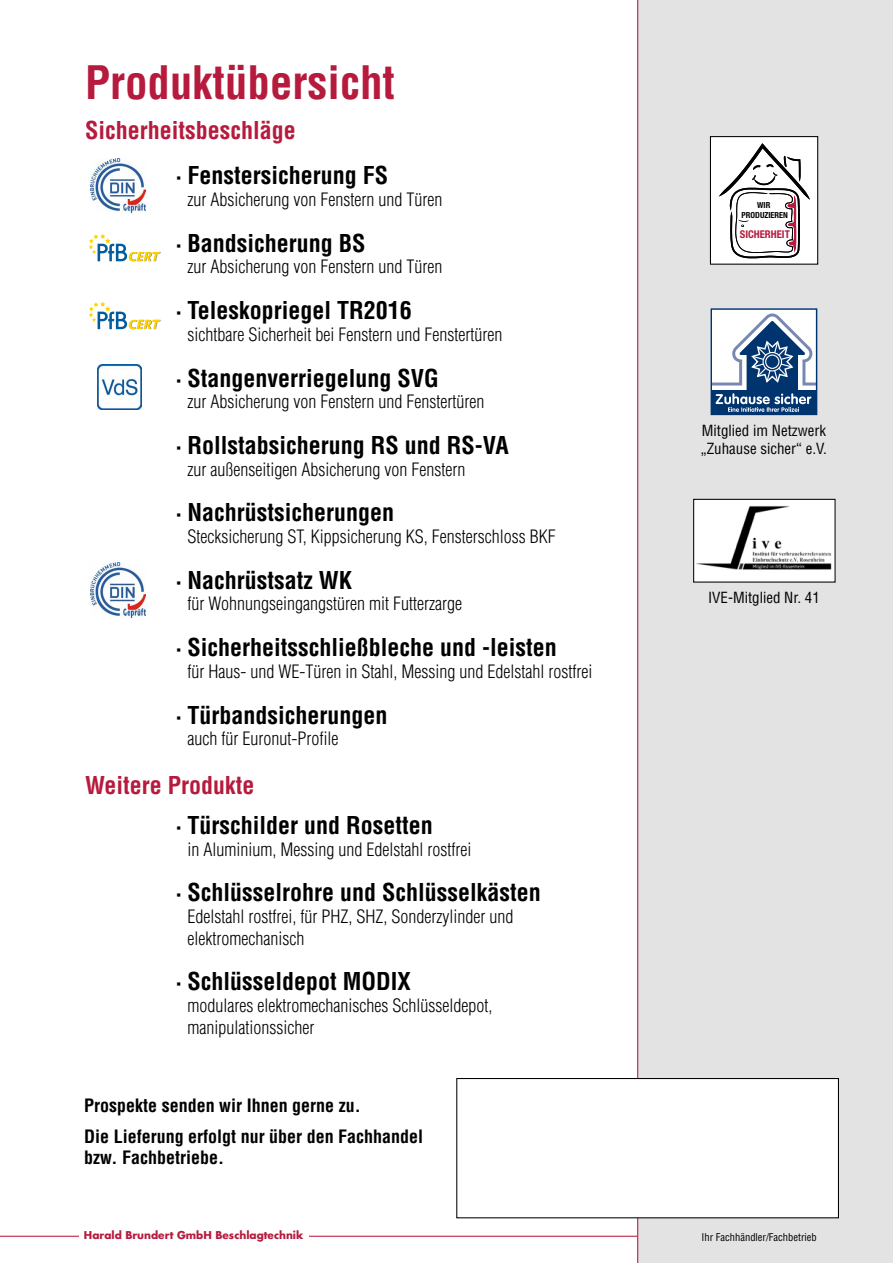
<style>
.page{position:relative;width:893px;height:1263px;background:#fff}
.page>*{position:absolute;margin:0;border:0;box-sizing:border-box;transform-origin:0 0}
.t1{font:700 condensed 45px "Helvetica";color:#b61a3d}
.t2{font:700 condensed 24px "Helvetica";color:#000}
.t3{font:700 condensed 24px "Helvetica";color:#b61a3d}
.t4{font:300 condensed 18px/21.6px "Helvetica";color:#000}
.t5{font:700 condensed 18px/30.2px "Helvetica";color:#000}
.t6{font:condensed 15px/18px "Helvetica";color:#000}
.t7{font:700 condensed 10.65px "Helvetica Neue";color:#b61a3d}
.t8{font:700 10.5px "Futura";color:#b61a3d}
.t9{font:condensed 10.5px "Helvetica";color:#000}
.t10{font:700 condensed 8.25px/10.1px "Helvetica Neue";color:#000;text-align:center}
</style>
<div class="page">
<hr style="left:0;top:1236px;width:859px;height:1px;background:#b61a3d">
<div style="left:638px;top:0;width:255px;height:1263px;background:#e3e3e3"></div>
<hr style="left:637px;top:0;width:1px;height:1263px;background:#b61a3d">
<div style="left:79px;top:1229px;width:229px;height:18px;background:#fff"></div>
<svg style="left:89px;top:234px;width:72px;height:27px"></svg>
<svg style="left:89px;top:302px;width:72px;height:27px"></svg>
<img style="left:97px;top:364px;width:45px;height:45px">
<div style="left:710px;top:308px;width:107px;height:107px;background:#fff"></div>
<div style="left:710px;top:308px;width:107px;height:107px;border:1px solid #00346f"></div>
<svg style="left:711px;top:313px;width:106px;height:101px"></svg>
<div style="left:710px;top:137px;width:108px;height:127px;background:#fff"></div>
<svg style="left:719px;top:143px;width:91px;height:115px"></svg>
<div style="left:710px;top:136px;width:108px;height:129px;border:1px solid #000"></div>
<div style="left:457px;top:1078px;width:381px;height:140px;background:#fff"></div>
<div style="left:456px;top:1078px;width:383px;height:140px;border:1px solid #000"></div>
<img style="left:695px;top:501px;width:139px;height:79px">
<div style="left:693px;top:499px;width:143px;height:84px;border:1px solid #000"></div>
<img style="left:91px;top:158px;width:55px;height:55px">
<img style="left:91px;top:562px;width:55px;height:55px">
<h1 class="t1" style="left:85px;top:55px;width:311px">Produktübersicht</h1>
<h2 class="t3" style="left:85px;top:116px;width:212px">Sicherheitsbeschläge</h2>
<h2 class="t2" style="left:175px;top:161px;width:215px">· Fenstersicherung FS</h2>
<p class="t4" style="left:188px;top:189px;width:256px">zur Absicherung von Fenstern und Türen</p>
<h2 class="t2" style="left:175px;top:228px;width:192px">· Bandsicherung BS</h2>
<p class="t4" style="left:188px;top:256px;width:256px">zur Absicherung von Fenstern und Türen</p>
<h2 class="t2" style="left:175px;top:296px;width:238px">· Teleskopriegel TR2016</h2>
<p class="t4" style="left:188px;top:323px;width:316px">sichtbare Sicherheit bei Fenstern und Fenstertüren</p>
<h2 class="t2" style="left:175px;top:363px;width:266px">· Stangenverriegelung SVG</h2>
<p class="t4" style="left:188px;top:391px;width:298px">zur Absicherung von Fenstern und Fenstertüren</p>
<h2 class="t2" style="left:175px;top:431px;width:335px">· Rollstabsicherung RS und RS-VA</h2>
<p class="t4" style="left:188px;top:458px;width:279px">zur außenseitigen Absicherung von Fenstern</p>
<h2 class="t2" style="left:175px;top:498px;width:221px">· Nachrüstsicherungen</h2>
<p class="t4" style="left:188px;top:526px;width:370px">Stecksicherung ST, Kippsicherung KS, Fensterschloss BKF</p>
<h2 class="t2" style="left:175px;top:565px;width:179px">· Nachrüstsatz WK</h2>
<p class="t4" style="left:188px;top:593px;width:276px">für Wohnungseingangstüren mit Futterzarge</p>
<h2 class="t2" style="left:175px;top:633px;width:384px">· Sicherheitsschließbleche und -leisten</h2>
<p class="t4" style="left:188px;top:660px;width:406px">für Haus- und WE-Türen in Stahl, Messing und Edelstahl rostfrei</p>
<h2 class="t2" style="left:175px;top:700px;width:214px">· Türbandsicherungen</h2>
<p class="t4" style="left:188px;top:728px;width:152px">auch für Euronut-Profile</p>
<h2 class="t3" style="left:85px;top:771px;width:171px">Weitere Produkte</h2>
<h2 class="t2" style="left:175px;top:811px;width:260px">· Türschilder und Rosetten</h2>
<p class="t4" style="left:188px;top:838px;width:285px">in Aluminium, Messing und Edelstahl rostfrei</p>
<h2 class="t2" style="left:175px;top:878px;width:368px">· Schlüsselrohre und Schlüsselkästen</h2>
<p class="t4" style="left:188px;top:905px;width:327px">Edelstahl rostfrei, für PHZ, SHZ, Sonderzylinder und elektromechanisch</p>
<h2 class="t2" style="left:175px;top:967px;width:238px">· Schlüsseldepot MODIX</h2>
<p class="t4" style="left:188px;top:994px;width:306px">modulares elektromechanisches Schlüsseldepot, manipulationssicher</p>
<p class="t5" style="left:84px;top:1091px;width:340px">Prospekte senden wir Ihnen gerne zu.<br>Die Lieferung erfolgt nur über den Fachhandel</p>
<p class="t5" style="left:84px;top:1142px;width:141px">bzw. Fachbetriebe.</p>
<p class="t8" style="left:84px;top:1228px;width:221px">Harald Brundert GmbH Beschlagtechnik</p>
<p class="t10" style="left:742px;top:199px;width:48px">WIR<br>PRODUZIEREN</p>
<p class="t7" style="left:740px;top:228px;width:52px">SICHERHEIT</p>
<p class="t6" style="left:701px;top:421px;width:128px">Mitglied im Netzwerk „Zuhause sicher“ e.V.</p>
<p class="t6" style="left:708px;top:588px;width:113px">IVE-Mitglied Nr. 41</p>
<p class="t9" style="left:702px;top:1230px;width:117px">Ihr Fachhändler/Fachbetrieb</p>
</div>
